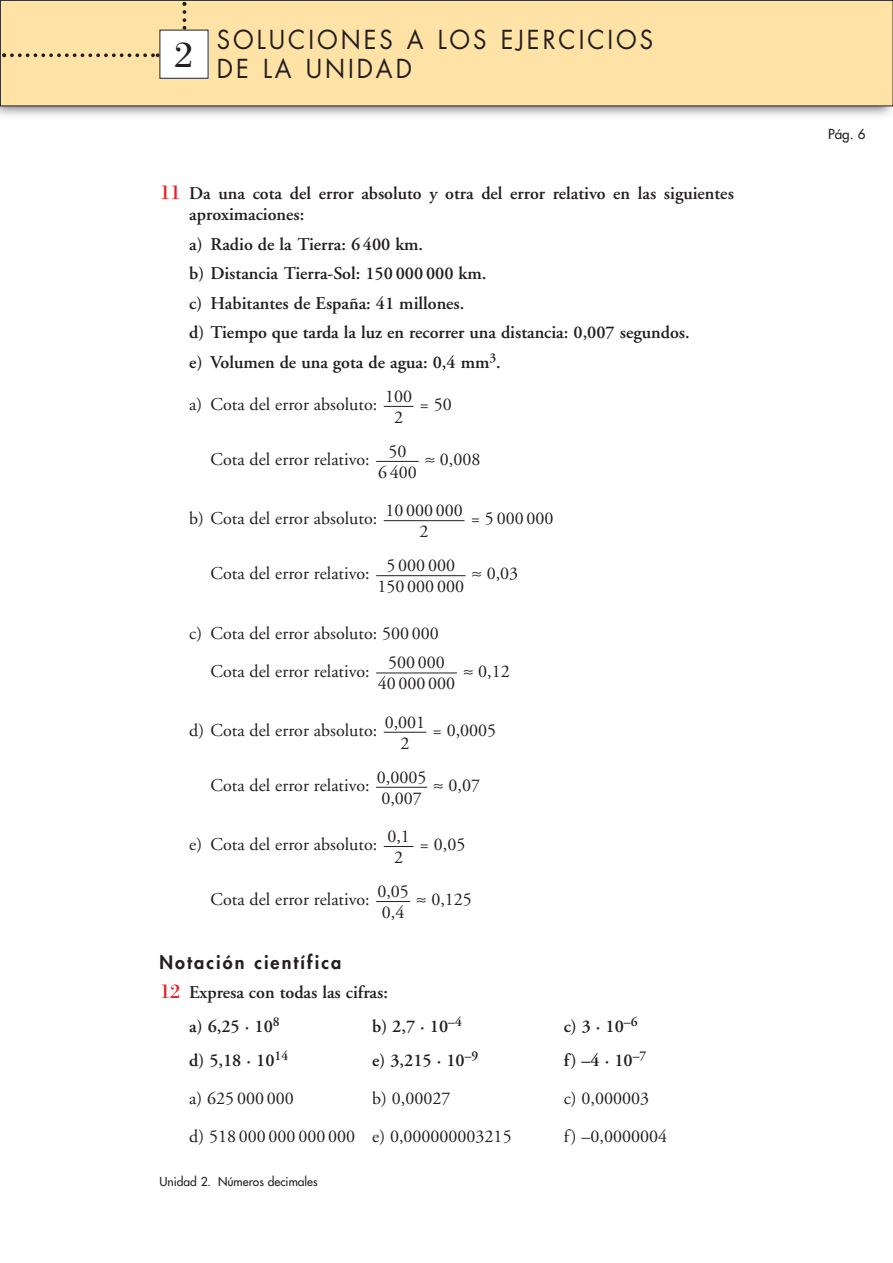
<style>
.page{position:relative;width:893px;height:1263px;background:#fff}
.page>*{position:absolute;margin:0;border:0;box-sizing:border-box;transform-origin:0 0}
.t1{font:37.5px "Bodoni";color:#231f20}
.t2{font:25.5px/28.5px "Futura";letter-spacing:.125em;color:#231f20;scale:.94 1}
.t3{font:18px/21px "Adobe Garamond";color:#231f20;text-align:center}
.t4{font:600 18px/29.5px "Adobe Garamond";color:#231f20}
.t5{font:800 18px "Futura";letter-spacing:.115em;color:#231f20}
.t6{font:13.5px "Futura";color:#231f20}
.t7{font:12px "Futura";color:#231f20}
.s1{font-family:"Bodoni";font-weight:400;font-size:21px;color:#ee1d23}
</style>
<div class="page">
<hr style="left:376px;top:901px;width:34px;height:1px;background:#231f20">
<svg style="left:384px;top:846px;width:29px;height:1px"></svg>
<hr style="left:376px;top:787px;width:51px;height:1px;background:#231f20">
<hr style="left:384px;top:732px;width:42px;height:1px;background:#231f20">
<hr style="left:376px;top:673px;width:81px;height:1px;background:#231f20">
<hr style="left:376px;top:575px;width:89px;height:1px;background:#231f20">
<hr style="left:384px;top:520px;width:80px;height:1px;background:#231f20">
<hr style="left:376px;top:461px;width:42px;height:1px;background:#231f20">
<svg style="left:384px;top:406px;width:29px;height:1px"></svg>
<img style="left:0;top:106px;width:892px;height:10px">
<div style="left:0;top:0;width:892px;height:106px;background:#ffe2a5"></div>
<div style="left:0;top:0;width:892px;height:106px;border:1px solid #231f20"></div>
<svg style="left:2px;top:53px;width:157px;height:4px"></svg>
<svg style="left:182px;top:2px;width:4px;height:28px"></svg>
<div style="left:160px;top:30px;width:48px;height:48px;background:#fff"></div>
<h1 class="t1" style="left:175px;top:41px;width:20px">2</h1>
<h1 class="t1" style="left:175px;top:41px;width:20px">1</h1>
<h2 class="t2" style="left:217px;top:28px;width:465px">SOLUCIONES A LOS EJERCICIOS<br>DE LA UNIDAD</h2>
<p class="t4" style="left:189px;top:185px;width:546px;line-height:21px;text-indent:-30px"><span class="s1">11</span> Da una cota del error absoluto y otra del error relativo en las siguientes aproximaciones:</p>
<p class="t4" style="left:189px;top:231px;width:502px">a) Radio de la Tierra: 6 400 km.<br>b) Distancia Tierra-Sol: 150 000 000 km.<br>c) Habitantes de España: 41 millones.<br>d) Tiempo que tarda la luz en recorrer una distancia: 0,007 segundos. e) Volumen de una gota de agua: 0,4 mm<sup>3</sup>.</p>
<p class="t3" style="left:189px;top:396px;width:189px">a) Cota del error absoluto:</p>
<p class="t3" style="left:420px;top:396px;width:33px">= 50</p>
<p class="t3" style="left:210px;top:451px;width:161px">Cota del error relativo:</p>
<p class="t3" style="left:425px;top:451px;width:57px">≈ 0,008</p>
<p class="t3" style="left:385px;top:387px;width:28px">100<br>2</p>
<p class="t3" style="left:378px;top:442px;width:40px">50<br>6 400</p>
<p class="t3" style="left:385px;top:502px;width:79px">10 000 000<br>2</p>
<p class="t3" style="left:189px;top:510px;width:189px">b) Cota del error absoluto:</p>
<p class="t3" style="left:471px;top:510px;width:84px">= 5 000 000</p>
<p class="t3" style="left:210px;top:565px;width:161px">Cota del error relativo:</p>
<p class="t3" style="left:472px;top:565px;width:48px">≈ 0,03</p>
<p class="t3" style="left:377px;top:557px;width:88px">5 000 000<br>150 000 000</p>
<p class="t3" style="left:210px;top:616px;width:230px;line-height:38px;text-align:left;text-indent:-21px">c) Cota del error absoluto: 500 000<br>Cota del error relativo:</p>
<p class="t3" style="left:378px;top:654px;width:79px">500 000<br>40 000 000</p>
<p class="t3" style="left:463px;top:662px;width:48px">≈ 0,12</p>
<p class="t3" style="left:385px;top:713px;width:42px">0,001<br>2</p>
<p class="t3" style="left:189px;top:721px;width:189px">d) Cota del error absoluto:</p>
<p class="t3" style="left:432px;top:721px;width:65px">= 0,0005</p>
<p class="t3" style="left:210px;top:776px;width:161px">Cota del error relativo:</p>
<p class="t3" style="left:433px;top:776px;width:48px">≈ 0,07</p>
<p class="t3" style="left:377px;top:768px;width:51px;text-align:left">0,0005<br>0,007</p>
<p class="t3" style="left:387px;top:827px;width:24px">0,1<br>2</p>
<p class="t3" style="left:189px;top:836px;width:189px">e) Cota del error absoluto:</p>
<p class="t3" style="left:420px;top:836px;width:47px">= 0,05</p>
<p class="t3" style="left:210px;top:891px;width:161px">Cota del error relativo:</p>
<p class="t3" style="left:416px;top:891px;width:57px">≈ 0,125</p>
<p class="t3" style="left:377px;top:882px;width:33px;text-align:left">0,05<br>0,4</p>
<p class="t5" style="left:159px;top:953px;width:183px">Notación científica</p>
<p class="t4" style="left:189px;top:977px;width:200px;line-height:33.8px;text-indent:-30px"><span class="s1">12</span> Expresa con todas las cifras: a) 6,25 · 10<sup>8</sup></p>
<p class="t4" style="left:372px;top:1013px;width:91px">b) 2,7 · 10<sup>–4</sup></p>
<p class="t4" style="left:563px;top:1013px;width:75px">c) 3 · 10<sup>–6</sup></p>
<p class="t4" style="left:189px;top:1047px;width:100px">d) 5,18 · 10<sup>14</sup></p>
<p class="t4" style="left:372px;top:1047px;width:108px">e) 3,215 · 10<sup>–9</sup></p>
<p class="t4" style="left:563px;top:1047px;width:84px">f) –4 · 10<sup>–7</sup></p>
<p class="t3" style="left:189px;top:1089px;width:106px">a) 625 000 000</p>
<p class="t3" style="left:372px;top:1089px;width:80px">b) 0,00027</p>
<p class="t3" style="left:563px;top:1089px;width:87px">c) 0,000003</p>
<p class="t3" style="left:189px;top:1127px;width:324px">d) 518 000 000 000 000 e) 0,000000003215</p>
<p class="t3" style="left:563px;top:1127px;width:105px">f) –0,0000004</p>
<p class="t7" style="left:159px;top:1176px;width:160px">Unidad 2. Números decimales</p>
<p class="t6" style="left:828px;top:128px;width:39px">Pág. 6</p>
</div>
